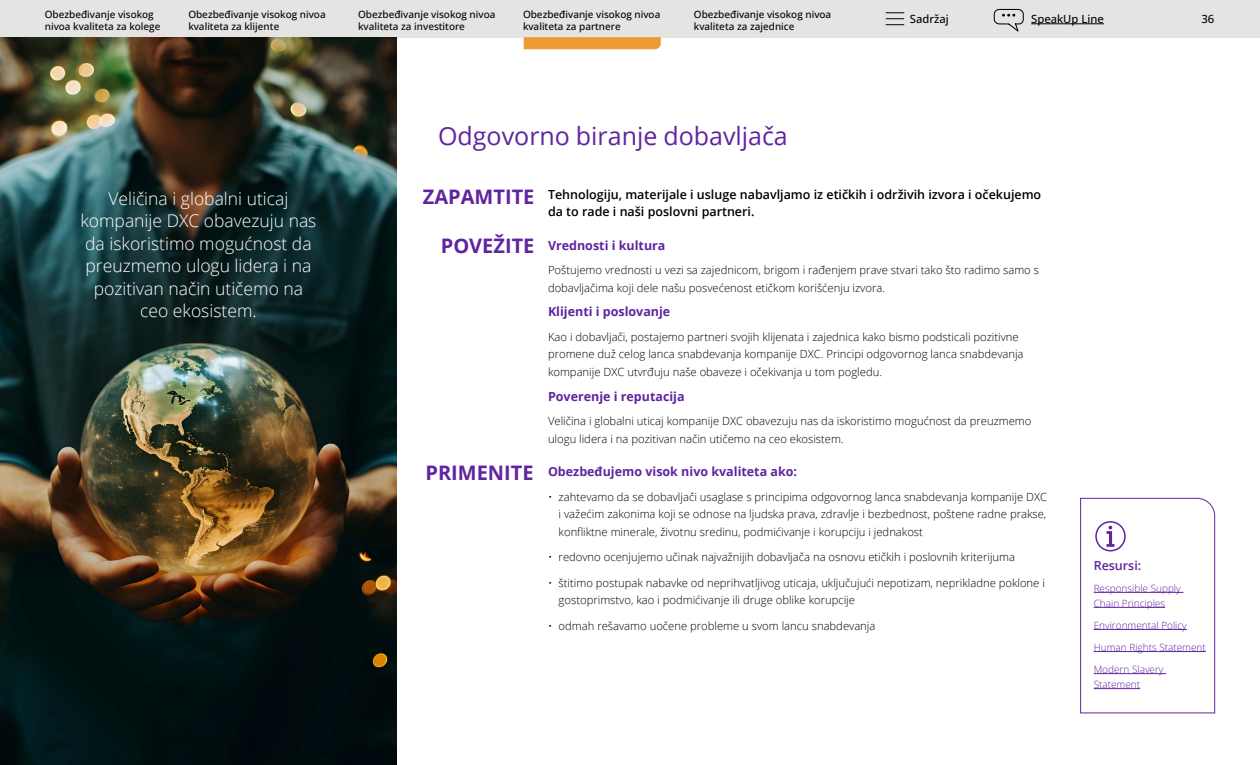
<style>
.page{position:relative;width:1260px;height:765px;background:#fff}
.page>*{position:absolute;margin:0;border:0;box-sizing:border-box;transform-origin:0 0}
.t1{font:25px "Open Sans";color:#5f249f}
.t2{font:700 20px "Open Sans";color:#5f249f}
.t3{font:300 17.5px/22.5px "Open Sans";color:#fff;text-align:center}
.t4{font:600 12.5px/17.5px "Open Sans";color:#000}
.t5{font:700 12.5px "Open Sans";color:#5f249f}
.t6{font:600 12.5px "Open Sans";color:#5f249f}
.t7{font:300 11.25px/17.5px "Open Sans";color:#000}
.t8{font:500 11.25px "Open Sans";color:#000}
.t9{font:500 10px/12.5px "Open Sans";color:#000}
.t10{font:300 10px/15px "Open Sans";color:#5f249f}
</style>
<div class="page">
<div style="left:0;top:0;width:1260px;height:37px;background:#e4e4e2"></div>
<svg style="left:886px;top:12px;width:18px;height:13px"></svg>
<hr style="left:1031px;top:24px;width:73px;height:1px;background:#000">
<svg style="left:993px;top:8px;width:31px;height:24px"></svg>
<img style="left:0;top:38px;width:397px;height:727px">
<svg style="left:1080px;top:498px;width:135px;height:216px"></svg>
<svg style="left:524px;top:37px;width:137px;height:12px;background:#ec9c37"></svg>
<p class="t9" style="left:45px;top:7px;width:117px">Obezbeđivanje visokog nivoa kvaliteta za kolege</p>
<p class="t9" style="left:188px;top:7px;width:139px">Obezbeđivanje visokog nivoa kvaliteta za klijente</p>
<p class="t9" style="left:358px;top:7px;width:139px">Obezbeđivanje visokog nivoa kvaliteta za investitore</p>
<p class="t9" style="left:523px;top:7px;width:139px">Obezbeđivanje visokog nivoa kvaliteta za partnere</p>
<p class="t9" style="left:694px;top:7px;width:139px">Obezbeđivanje visokog nivoa kvaliteta za zajednice</p>
<p class="t8" style="left:910px;top:11px;width:40px">Sadržaj</p>
<p class="t8" style="left:1031px;top:11px;width:74px">SpeakUp Line</p>
<p class="t8" style="left:1202px;top:11px;width:14px">36</p>
<h3 class="t3" style="left:80px;top:187px;width:238px">Veličina i globalni uticaj kompanije DXC obavezuju nas da iskoristimo mogućnost da preuzmemo ulogu lidera i na pozitivan način utičemo na ceo ekosistem.</h3>
<h1 class="t1" style="left:438px;top:119px;width:351px">Odgovorno biranje dobavljača</h1>
<p class="t4" style="left:548px;top:185px;width:495px">Tehnologiju, materijale i usluge nabavljamo iz etičkih i održivih izvora i očekujemo da to rade i naši poslovni partneri.</p>
<p class="t5" style="left:548px;top:236px;width:119px">Vrednosti i kultura</p>
<p class="t7" style="left:548px;top:261px;width:493px">Poštujemo vrednosti u vezi sa zajednicom, brigom i rađenjem prave stvari tako što radimo samo s dobavljačima koji dele našu posvećenost etičkom korišćenju izvora.</p>
<p class="t5" style="left:548px;top:303px;width:124px">Klijenti i poslovanje</p>
<p class="t7" style="left:548px;top:328px;width:477px">Kao i dobavljači, postajemo partneri svojih klijenata i zajednica kako bismo podsticali pozitivne promene duž celog lanca snabdevanja kompanije DXC. Principi odgovornog lanca snabdevanja kompanije DXC utvrđuju naše obaveze i očekivanja u tom pogledu.</p>
<p class="t5" style="left:548px;top:387px;width:138px">Poverenje i reputacija</p>
<p class="t7" style="left:548px;top:412px;width:485px">Veličina i globalni uticaj kompanije DXC obavezuju nas da iskoristimo mogućnost da preuzmemo ulogu lidera i na pozitivan način utičemo na ceo ekosistem.</p>
<p class="t5" style="left:548px;top:463px;width:251px">Obezbeđujemo visok nivo kvaliteta ako:</p>
<p class="t7" style="left:559px;top:487px;width:490px;text-align:justify;text-indent:-11px">• zahtevamo da se dobavljači usaglase s principima odgovornog lanca snabdevanja kompanije DXC i važećim zakonima koji se odnose na ljudska prava, zdravlje i bezbednost, poštene radne prakse, konfliktne minerale, životnu sredinu, podmićivanje i korupciju i jednakost</p>
<p class="t7" style="left:548px;top:548px;width:469px">• redovno ocenjujemo učinak najvažnijih dobavljača na osnovu etičkih i poslovnih kriterijuma</p>
<p class="t7" style="left:559px;top:574px;width:488px;text-indent:-11px">• štitimo postupak nabavke od neprihvatljivog uticaja, uključujući nepotizam, neprikladne poklone i gostoprimstvo, kao i podmićivanje ili druge oblike korupcije</p>
<p class="t7" style="left:548px;top:617px;width:329px">• odmah rešavamo uočene probleme u svom lancu snabdevanja</p>
<h2 class="t2" style="left:423px;top:183px;width:113px">ZAPAMTITE</h2>
<h2 class="t2" style="left:441px;top:232px;width:95px">POVEŽITE</h2>
<h2 class="t2" style="left:426px;top:459px;width:110px">PRIMENITE</h2>
<p class="t6" style="left:1094px;top:556px;width:49px">Resursi:</p>
<p class="t10" style="left:1094px;top:580px;width:89px">Responsible Supply<br>Chain Principles</p>
<p class="t10" style="left:1094px;top:617px;width:95px">Environmental Policy</p>
<p class="t10" style="left:1094px;top:639px;width:114px">Human Rights Statement</p>
<p class="t10" style="left:1094px;top:661px;width:71px">Modern Slavery<br>Statement</p>
</div>
